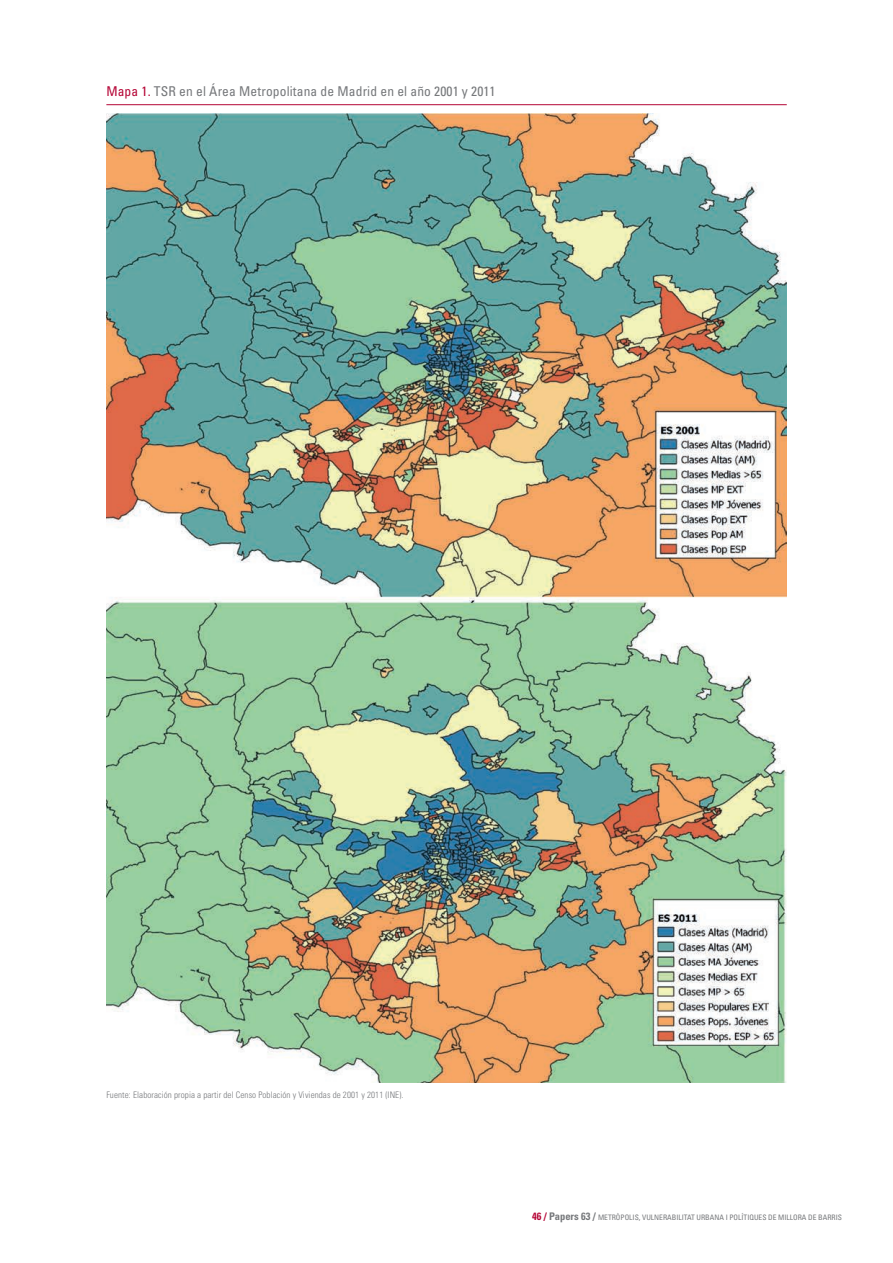
<style>
.page{position:relative;width:893px;height:1263px;background:#fff}
.page>*{position:absolute;margin:0;border:0;box-sizing:border-box;transform-origin:0 0}
.t1{font:condensed 13.5px "Univers";letter-spacing:.01em;color:#76787b}
.t2{font:300 condensed 9px "Univers";letter-spacing:.01em;color:#76787b}
.t3{font:condensed 7.5px "Univers";color:#76787b}
.s1{color:#b50536}
.s2{font-weight:700;font-size:10.5px;color:#b50536}
.s3{font-weight:700;font-size:10.5px}
</style>
<div class="page">
<hr style="left:106px;top:104px;width:681px;height:1px;background:#b50536">
<img style="left:106px;top:113px;width:681px;height:969px">
<h1 class="t1" style="left:106px;top:82px;width:391px"><span class="s1">Mapa 1.</span> TSR en el Área Metropolitana de Madrid en el año 2001 y 2011</h1>
<p class="t2" style="left:106px;top:1089px;width:299px">Fuente: Elaboración propia a partir del Censo Población y Viviendas de 2001 y 2011 (INE).</p>
<p class="t3" style="left:532px;top:1213px;width:311px"><span class="s2">46 /</span> <span class="s3">Papers 63 /</span> METRÒPOLIS, VULNERABILITAT URBANA I POLÍTIQUES DE MILLORA DE BARRIS</p>
</div>
